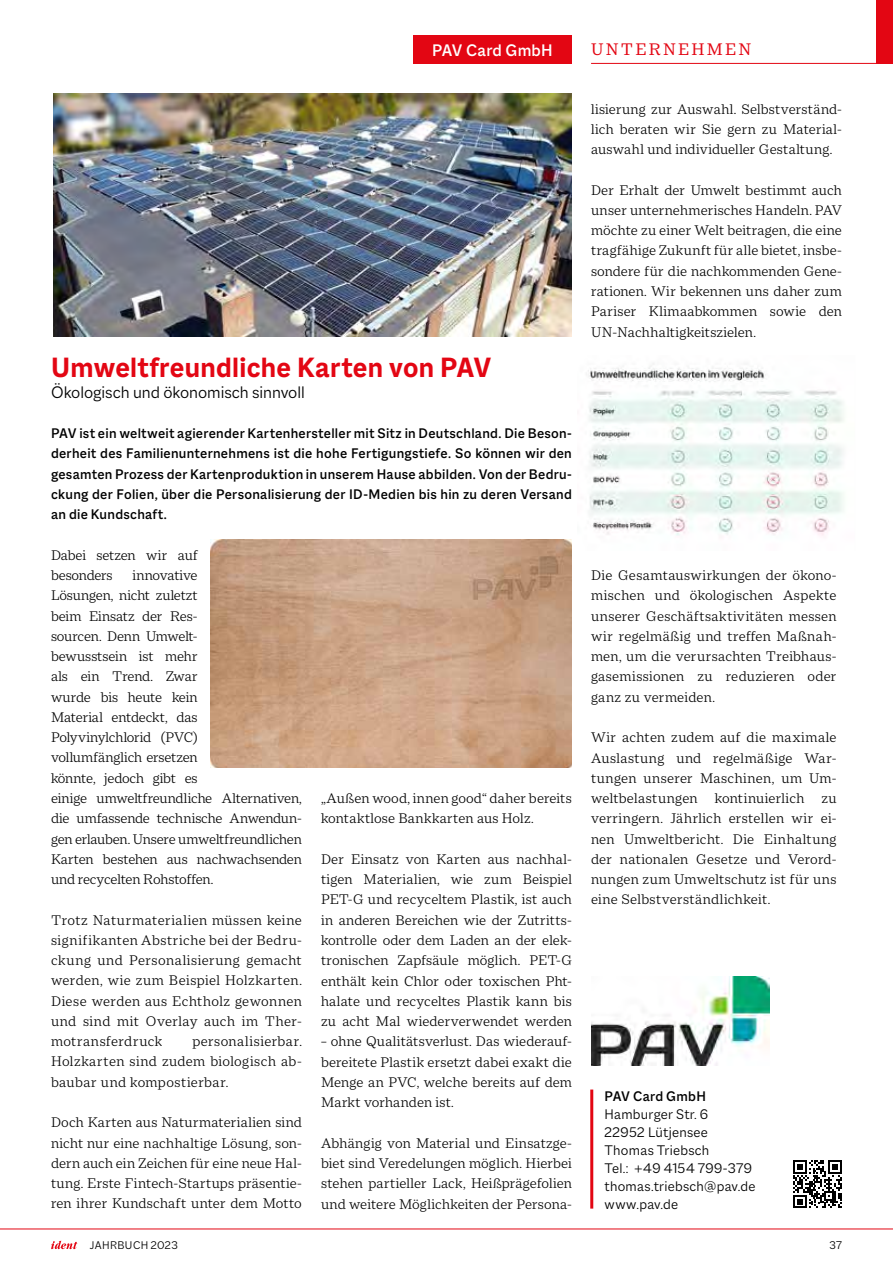
<style>
.page{position:relative;width:893px;height:1263px;background:#fff}
.page>*{position:absolute;margin:0;border:0;box-sizing:border-box;transform-origin:0 0}
.t1{font:700 30px "Macklin Sans";letter-spacing:.01em;color:#e30613}
.t2{font:300 18px "Macklin Sans";color:#000}
.t3{font:500 18px "Macklin Sans";letter-spacing:.01em;color:#fff}
.t4{font:18px "Macklin Text";letter-spacing:.12em;color:#e30613}
.t5{font:300 15px/20.2px "Macklin Text";color:#000;text-align:justify}
.t6{font:300 15px/20.2px "Macklin Text";letter-spacing:-.02em;color:#000}
.t7{font:500 15px/20.2px "Macklin Sans";letter-spacing:.02em;color:#000;text-align:justify}
.t8{font:300 15px/18px "Macklin Sans";letter-spacing:.02em;color:#000}
.t9{font:300 12px "Macklin Sans";letter-spacing:.035em;color:#000}
</style>
<div class="page">
<div style="left:413px;top:35px;width:159px;height:29px;background:#e30613"></div>
<hr style="left:590px;top:1089px;width:3px;height:119px;background:#e30613">
<svg style="left:793px;top:1160px;width:48px;height:48px"></svg>
<img style="left:591px;top:976px;width:178px;height:90px">
<img style="left:53px;top:94px;width:519px;height:243px">
<img style="left:210px;top:540px;width:362px;height:228px">
<img style="left:588px;top:363px;width:256px;height:173px">
<div style="left:876px;top:0;width:17px;height:64px;background:#e30613"></div>
<hr style="left:0;top:1228px;width:893px;height:1px;background:#e30613">
<svg style="left:51px;top:1240px;width:26px;height:9px"></svg>
<hr style="left:591px;top:63px;width:302px;height:1px;background:#e30613">
<p class="t3" style="left:432px;top:40px;width:122px">PAV Card GmbH</p>
<h1 class="t1" style="left:51px;top:349px;width:442px">Umweltfreundliche Karten von PAV</h1>
<p class="t2" style="left:51px;top:382px;width:255px">Ökologisch und ökonomisch sinnvoll</p>
<p class="t7" style="left:51px;top:423px;width:522px">PAV ist ein weltweit agierender Kartenhersteller mit Sitz in Deutschland. Die Beson&shy;derheit des Familienunternehmens ist die hohe Fertigungstiefe. So können wir den gesamten Prozess der Kartenproduktion in unserem Hause abbilden. Von der Bedru&shy;ckung der Folien, über die Personalisierung der ID-Medien bis hin zu deren Versand an die Kundschaft.</p>
<p class="t5" style="left:51px;top:545px;width:148px">Dabei setzen wir auf besonders</p>
<p class="t6" style="left:51px;top:565px;width:252px;text-indent:82px">innovative<br>Lösungen, nicht zuletzt<br>beim Einsatz der Res-<br>sourcen. Denn Umwelt-<br>bewusstsein ist mehr<br>als ein Trend. Zwar<br>wurde bis heute kein<br>Material entdeckt, das<br>Polyvinylchlorid (PVC)<br>vollumfänglich ersetzen<br>könnte, jedoch gibt es<br>einige umweltfreundliche Alternativen, die umfassende technische Anwendun&shy;gen erlauben. Unsere umweltfreundlichen<br>Karten bestehen aus nachwachsenden und recycelten Rohstoffen.</p>
<p class="t5" style="left:51px;top:909px;width:252px">Trotz Naturmaterialien müssen keine signifikanten Abstriche bei der Bedru&shy;ckung und Personalisierung gemacht werden, wie zum Beispiel Holzkarten.<br>Diese werden aus Echtholz gewonnen und sind mit Overlay auch im Ther&shy;motransferdruck</p>
<p class="t5" style="left:51px;top:1031px;width:252px;text-indent:141px">personalisierbar.<br>Holzkarten sind zudem biologisch ab&shy;baubar und kompostierbar.</p>
<p class="t5" style="left:51px;top:1112px;width:252px">Doch Karten aus Naturmaterialien sind nicht nur eine nachhaltige Lösung, son&shy;dern auch ein Zeichen für eine neue Hal&shy;tung. Erste Fintech-Startups präsentie&shy;ren ihrer Kundschaft unter dem Motto</p>
<p class="t5" style="left:321px;top:788px;width:252px">„Außen wood, innen good“ daher bereits kontaktlose Bankkarten aus Holz.</p>
<p class="t5" style="left:321px;top:849px;width:252px">Der Einsatz von Karten aus nachhal&shy;tigen Materialien, wie zum Beispiel PET-G und recyceltem Plastik, ist auch in anderen Bereichen wie der Zutritts&shy;kontrolle oder dem Laden an der elek&shy;tronischen Zapfsäule möglich. PET-G enthält kein Chlor oder toxischen Pht&shy;halate und recyceltes Plastik kann bis zu acht Mal wiederverwendet werden</p>
<p class="t5" style="left:321px;top:1031px;width:252px">– ohne Qualitätsverlust. Das wiederauf&shy;bereitete Plastik ersetzt dabei exakt die Menge an PVC, welche bereits auf dem Markt vorhanden ist.</p>
<p class="t5" style="left:321px;top:1132px;width:252px">Abhängig von Material und Einsatzge&shy;biet sind Veredelungen möglich. Hierbei stehen partieller Lack, Heißprägefolien und weitere Möglichkeiten der Persona-</p>
<p class="t4" style="left:591px;top:39px;width:162px">UNTERNEHMEN</p>
<p class="t5" style="left:591px;top:98px;width:252px">lisierung zur Auswahl. Selbstverständ&shy;lich beraten wir Sie gern zu Material&shy;auswahl und individueller Gestaltung.</p>
<p class="t5" style="left:591px;top:180px;width:252px">Der Erhalt der Umwelt bestimmt auch unser unternehmerisches Handeln. PAV möchte zu einer Welt beitragen, die eine tragfähige Zukunft für alle bietet, insbe&shy;sondere für die nachkommenden Gene&shy;rationen. Wir bekennen uns daher zum Pariser Klimaabkommen sowie den UN-Nachhaltigkeitszielen.</p>
<p class="t5" style="left:591px;top:565px;width:247px">Die Gesamtauswirkungen der ökono&shy;mischen und ökologischen Aspekte unserer Geschäftsaktivitäten messen wir regelmäßig und treffen Maßnah&shy;men, um die verursachten Treibhaus&shy;gasemissionen zu reduzieren oder ganz zu vermeiden.</p>
<p class="t5" style="left:591px;top:727px;width:247px">Wir achten zudem auf die maximale Auslastung und regelmäßige War&shy;tungen unserer Maschinen, um Um&shy;weltbelastungen kontinuierlich zu verringern. Jährlich erstellen wir ei&shy;nen Umweltbericht. Die Einhaltung der nationalen Gesetze und Verord&shy;nungen zum Umweltschutz ist für uns eine Selbstverständlichkeit.</p>
<p class="t7" style="left:604px;top:1085px;width:103px">PAV Card GmbH</p>
<p class="t8" style="left:604px;top:1104px;width:153px">Hamburger Str. 6<br>22952 Lütjensee<br>Thomas Triebsch<br>Tel.: +49 4154 799-379 thomas.triebsch@pav.de www.pav.de</p>
<p class="t9" style="left:90px;top:1238px;width:89px">JAHRBUCH 2023</p>
<p class="t9" style="left:829px;top:1238px;width:14px">37</p>
</div>
